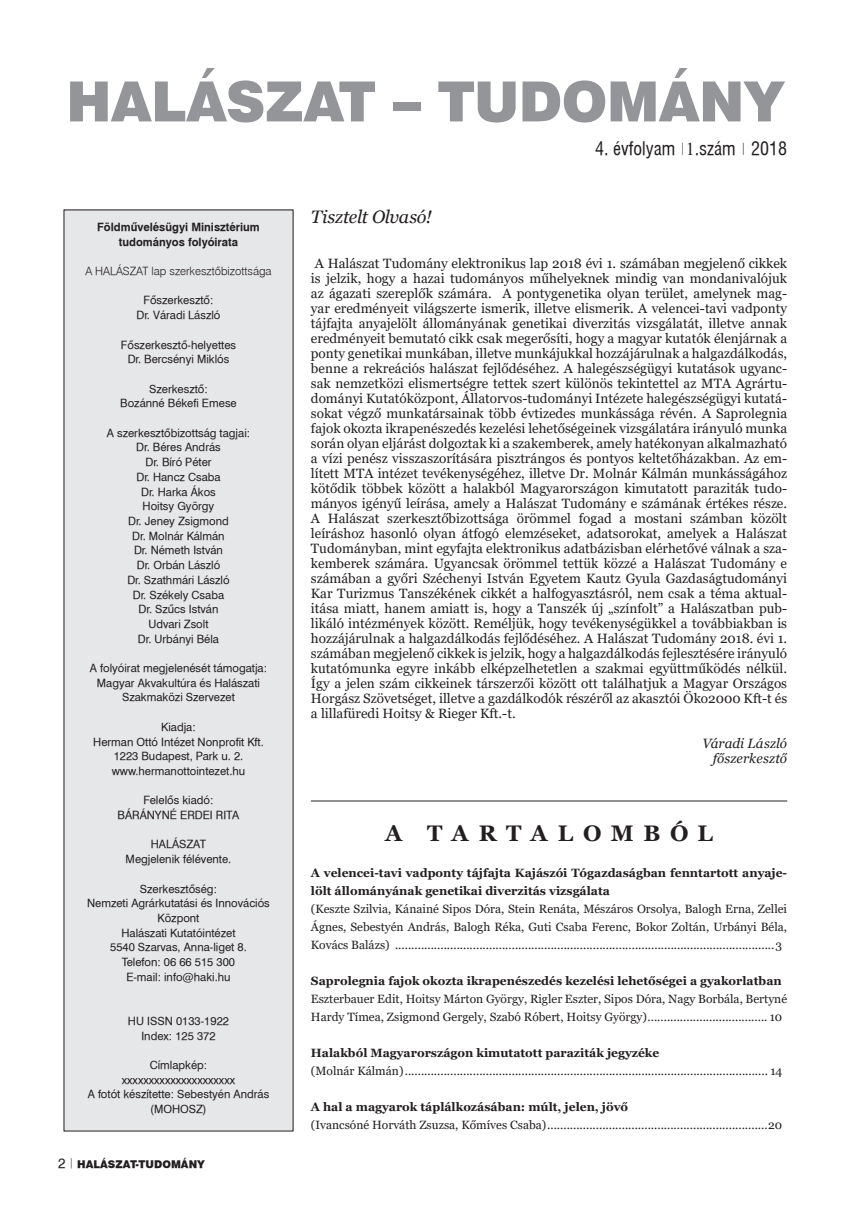
<style>
.page{position:relative;width:851px;height:1212px;background:#fff}
.page>*{position:absolute;margin:0;border:0;box-sizing:border-box;transform-origin:0 0}
.t1{font:55.5px "Swiss 721 Blk PFL";letter-spacing:-.01em;color:#939598}
.t2{font:700 22.5px "Georgia";letter-spacing:.415em;color:#231f20}
.t3{font:18px "Swiss 721 Cn PFL";color:#231f20}
.t4{font:italic 18px "Georgia";letter-spacing:-.015em;color:#231f20}
.t5{font:13.5px/15px "Georgia";color:#231f20;text-align:justify}
.t6{font:italic 13.5px/15px "Georgia";letter-spacing:.005em;color:#231f20;text-align:right}
.t7{font:12px/18px "Georgia";color:#231f20;text-align:justify}
.t8{font:700 12px/18px "Georgia";color:#231f20}
.t9{font:11.25px/14.7px "Swiss 721 PFL";color:#231f20;text-align:center}
.t10{font:700 11.25px/14.7px "Swiss 721 PFL";color:#231f20;text-align:center}
.t11{font:11.25px "Swiss 721 Lt PFL";color:#231f20}
.t12{font:10.5px "Swiss 721 Blk PFL";color:#231f20}
.s1{font-family:"Times New Roman"}
.s2{font-family:"Swiss 721 PFL";font-size:13.5px}
.s3{font-family:"Swiss 721 Lt PFL"}
.s4{color:#1e1f22}
</style>
<div class="page">
<div style="left:64px;top:210px;width:229px;height:921px;background:#e6e7e9"></div>
<hr style="left:311px;top:801px;width:476px;height:1px;background:#231f20">
<h1 class="t1" style="left:66px;top:64px;width:40px">HALÁSZAT</h1>
<h1 class="t1" style="left:393px;top:64px;width:393px">– TUDOMÁNY</h1>
<h3 class="t3" style="left:595px;top:136px;width:193px">4. évfolyam <sup>|</sup><span class="s1">1</span>.szám <sup>|</sup> 2018</h3>
<p class="t10" style="left:97px;top:219px;width:164px">Földművelésügyi Minisztérium tudományos folyóirata</p>
<p class="t11" style="left:85px;top:263px;width:188px">A HALÁSZAT lap szerkesztőbizottsága</p>
<p class="t9" style="left:136px;top:293px;width:85px">Főszerkesztő:<br>Dr. Váradi László</p>
<p class="t9" style="left:121px;top:337px;width:117px">Főszerkesztő-helyettes<br>Dr. Bercsényi Miklós</p>
<p class="t9" style="left:120px;top:381px;width:118px">Szerkesztő:<br>Bozánné Békefi Emese</p>
<p class="t9" style="left:107px;top:425px;width:145px">A szerkesztőbizottság tagjai:<br>Dr. Béres András<br>Dr. Bíró Péter<br>Dr. Hancz Csaba<br>Dr. Harka Ákos<br>Hoitsy György<br>Dr. Jeney Zsigmond<br>Dr. Molnár Kálmán<br>Dr. Németh István<br>Dr. Orbán László<br>Dr. Szathmári László<br>Dr. Székely Csaba<br>Dr. Szűcs István<br>Udvari Zsolt<br>Dr. Urbányi Béla</p>
<p class="t9" style="left:90px;top:661px;width:179px">A folyóirat megjelenését támogatja:<br>Magyar Akvakultúra és Halászati<br>Szakmaközi Szervezet</p>
<p class="t9" style="left:93px;top:719px;width:172px">Kiadja:<br>Herman Ottó Intézet Nonprofit Kft.<br>1223 Budapest, Park u. 2. www.hermanottointezet.hu</p>
<p class="t9" style="left:117px;top:793px;width:123px">Felelős kiadó:<br>BÁRÁNYNÉ ERDEI RITA</p>
<p class="t9" style="left:126px;top:837px;width:107px">HALÁSZAT<br>Megjelenik félévente.</p>
<p class="t9" style="left:87px;top:881px;width:184px">Szerkesztőség:<br>Nemzeti Agrárkutatási és Innovációs<br>Központ<br>Halászati Kutatóintézet<br>5540 Szarvas, Anna-liget 8.<br>Telefon: 06 66 515 300<br>E-mail: info@haki.hu</p>
<p class="t9" style="left:128px;top:1013px;width:102px">HU ISSN 0133-1922<br>Index: 125 372</p>
<p class="t9" style="left:88px;top:1057px;width:183px">Címlapkép:<br>xxxxxxxxxxxxxxxxxxxxx<br>A fotót készítette: Sebestyén András (MOHOSZ)</p>
<p class="t12" style="left:58px;top:1157px;width:148px"><span class="s2">2</span> <span class="s3">|</span> HALÁSZAT-TUDOMÁNY</p>
<h3 class="t4" style="left:311px;top:206px;width:122px">Tisztelt Olvasó!</h3>
<p class="t5" style="left:311px;top:257px;width:477px"><span class="s4">A Halászat Tudomány elektronikus lap 2018 évi 1. számában megjelenő cikkek is jelzik, hogy a hazai tudományos műhelyeknek mindig van mondanivalójuk az ágazati szereplők számára.</span> A pontygenetika olyan terület, amelynek mag&shy;yar eredményeit világszerte ismerik, illetve elismerik. A velencei-tavi vadponty tájfajta anyajelölt állományának genetikai diverzitás vizsgálatát, illetve annak eredményeit bemutató cikk csak megerősíti, hogy a magyar kutatók élenjárnak a ponty genetikai munkában, illetve munkájukkal hozzájárulnak a halgazdálkodás, benne a rekreációs halászat fejlődéséhez. A halegészségügyi kutatások ugyanc&shy;sak nemzetközi elismertségre tettek szert különös tekintettel az MTA Agrártu&shy;dományi Kutatóközpont, Állatorvos-tudományi Intézete halegészségügyi kutatá&shy;sokat végző munkatársainak több évtizedes munkássága révén. A Saprolegnia fajok okozta ikrapenészedés kezelési lehetőségeinek vizsgálatára irányuló munka során olyan eljárást dolgoztak ki a szakemberek, amely hatékonyan alkalmazható a vízi penész visszaszorítására pisztrángos és pontyos keltetőházakban. Az em&shy;lített MTA intézet tevékenységéhez, illetve Dr. Molnár Kálmán munkásságához kötődik többek között a halakból Magyarországon kimutatott paraziták tudo&shy;mányos igényű leírása, amely a Halászat Tudomány e számának értékes része.<br>A Halászat szerkesztőbizottsága örömmel fogad a mostani számban közölt leíráshoz hasonló olyan átfogó elemzéseket, adatsorokat, amelyek a Halászat Tudományban, mint egyfajta elektronikus adatbázisban elérhetővé válnak a sza&shy;kemberek számára. Ugyancsak örömmel tettük közzé a Halászat Tudomány e számában a győri Széchenyi István Egyetem Kautz Gyula Gazdaságtudományi Kar Turizmus Tanszékének cikkét a halfogyasztásról, nem csak a téma aktual&shy;itása miatt, hanem amiatt is, hogy a Tanszék új „színfolt” a Halászatban pub&shy;likáló intézmények között. Reméljük, hogy tevékenységükkel a továbbiakban is hozzájárulnak a halgazdálkodás fejlődéséhez. A Halászat Tudomány 2018. évi 1. számában megjelenő cikkek is jelzik, hogy a halgazdálkodás fejlesztésére irányuló kutatómunka egyre inkább elképzelhetetlen a szakmai együttműködés nélkül.<br>Így a jelen szám cikkeinek társzerzői között ott találhatjuk a Magyar Országos Horgász Szövetséget, illetve a gazdálkodók részéről az akasztói Öko2000 Kft-t és a lillafüredi Hoitsy &amp; Rieger Kft.-t.</p>
<p class="t6" style="left:702px;top:736px;width:86px">Váradi László főszerkesztő</p>
<h2 class="t2" style="left:385px;top:818px;width:321px">A TARTALOMból</h2>
<p class="t8" style="left:311px;top:863px;width:477px">A velencei-tavi vadponty tájfajta Kajászói Tógazdaságban fenntartott anyaje&shy;lölt állományának genetikai diverzitás vizsgálata</p>
<p class="t7" style="left:311px;top:900px;width:477px">(Keszte Szilvia, Kánainé Sipos Dóra, Stein Renáta, Mészáros Orsolya, Balogh Erna, Zellei Ágnes, Sebestyén András, Balogh Réka, Guti Csaba Ferenc, Bokor Zoltán, Urbányi Béla, Kovács Balázs) .....................................................................................................................3</p>
<p class="t8" style="left:311px;top:971px;width:472px">Saprolegnia fajok okozta ikrapenészedés kezelési lehetőségei a gyakorlatban</p>
<p class="t7" style="left:311px;top:990px;width:477px">Eszterbauer Edit, Hoitsy Márton György, Rigler Eszter, Sipos Dóra, Nagy Borbála, Bertyné<br>Hardy Tímea, Zsigmond Gergely, Szabó Róbert, Hoitsy György)..................................... 10</p>
<p class="t8" style="left:311px;top:1043px;width:350px">Halakból Magyarországon kimutatott paraziták jegyzéke</p>
<p class="t7" style="left:311px;top:1062px;width:472px">(Molnár Kálmán)................................................................................................................ 14</p>
<p class="t8" style="left:311px;top:1097px;width:319px">A hal a magyarok táplálkozásában: múlt, jelen, jövő</p>
<p class="t7" style="left:311px;top:1116px;width:472px">(Ivancsóné Horváth Zsuzsa, Kőmíves Csaba)....................................................................20</p>
</div>
